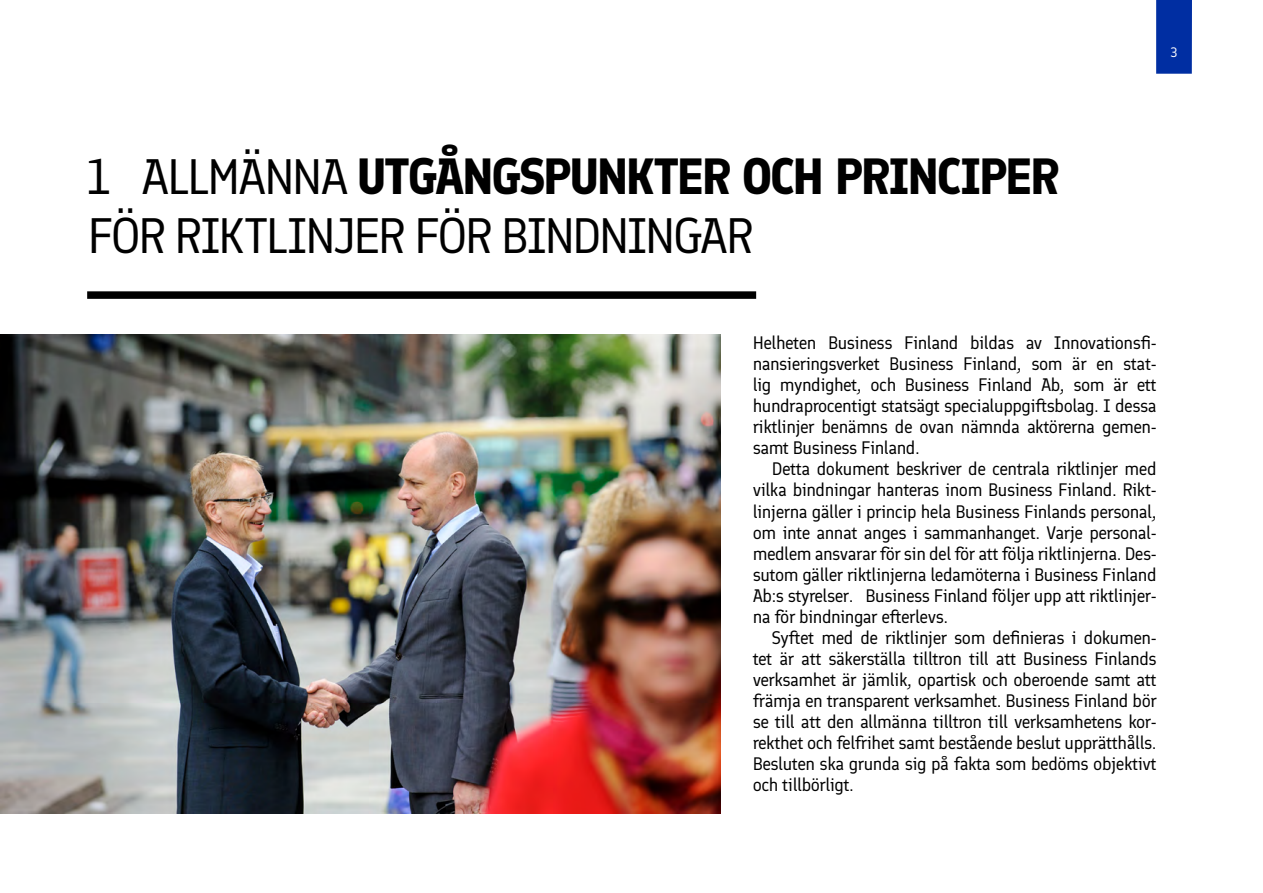
<style>
.page{position:relative;width:1263px;height:893px;background:#fff}
.page>*{position:absolute;margin:0;border:0;box-sizing:border-box;transform-origin:0 0}
.t1{font:49.5px/59.4px "Finlandica";letter-spacing:-.055em;color:#000}
.t2{font:18px/21px "Finlandica";letter-spacing:-.025em;color:#000;text-align:justify}
.t3{font:13.5px "Finlandica";color:#fff}
.s1{font-weight:700}
</style>
<div class="page">
<div style="left:1156px;top:0;width:36px;height:74px;background:#002ea2"></div>
<div style="left:87px;top:291px;width:669px;height:8px;background:#000"></div>
<img style="left:0;top:334px;width:720px;height:480px">
<p class="t3" style="left:1170px;top:43px;width:8px">3</p>
<h1 class="t1" style="left:87px;top:146px;width:974px">1 ALLMÄNNA <span class="s1">UTGÅNGSPUNKTER OCH PRINCIPER<br></span>FÖR RIKTLINJER FÖR BINDNINGAR</h1>
<p class="t2" style="left:753px;top:332px;width:405px">Helheten Business Finland bildas av Innovationsfi&shy;nansieringsverket Business Finland, som är en stat&shy;lig myndighet, och Business Finland Ab, som är ett hundraprocentigt statsägt specialuppgiftsbolag. I dessa riktlinjer benämns de ovan nämnda aktörerna gemen&shy;samt Business Finland.</p>
<p class="t2" style="left:753px;top:459px;width:405px;text-indent:19px">Detta dokument beskriver de centrala riktlinjer med vilka bindningar hanteras inom Business Finland. Rikt&shy;linjerna gäller i princip hela Business Finlands personal, om inte annat anges i sammanhanget. Varje personal&shy;medlem ansvarar för sin del för att följa riktlinjerna. Des&shy;sutom gäller riktlinjerna ledamöterna i Business Finland Ab:s styrelser. Business Finland följer upp att riktlinjer&shy;na för bindningar efterlevs.</p>
<p class="t2" style="left:753px;top:627px;width:405px;text-indent:19px">Syftet med de riktlinjer som definieras i dokumen&shy;tet är att säkerställa tilltron till att Business Finlands verksamhet är jämlik, opartisk och oberoende samt att främja en transparent verksamhet. Business Finland bör se till att den allmänna tilltron till verksamhetens kor&shy;rekthet och felfrihet samt bestående beslut upprätthålls.<br>Besluten ska grunda sig på fakta som bedöms objektivt och tillbörligt.</p>
</div>
